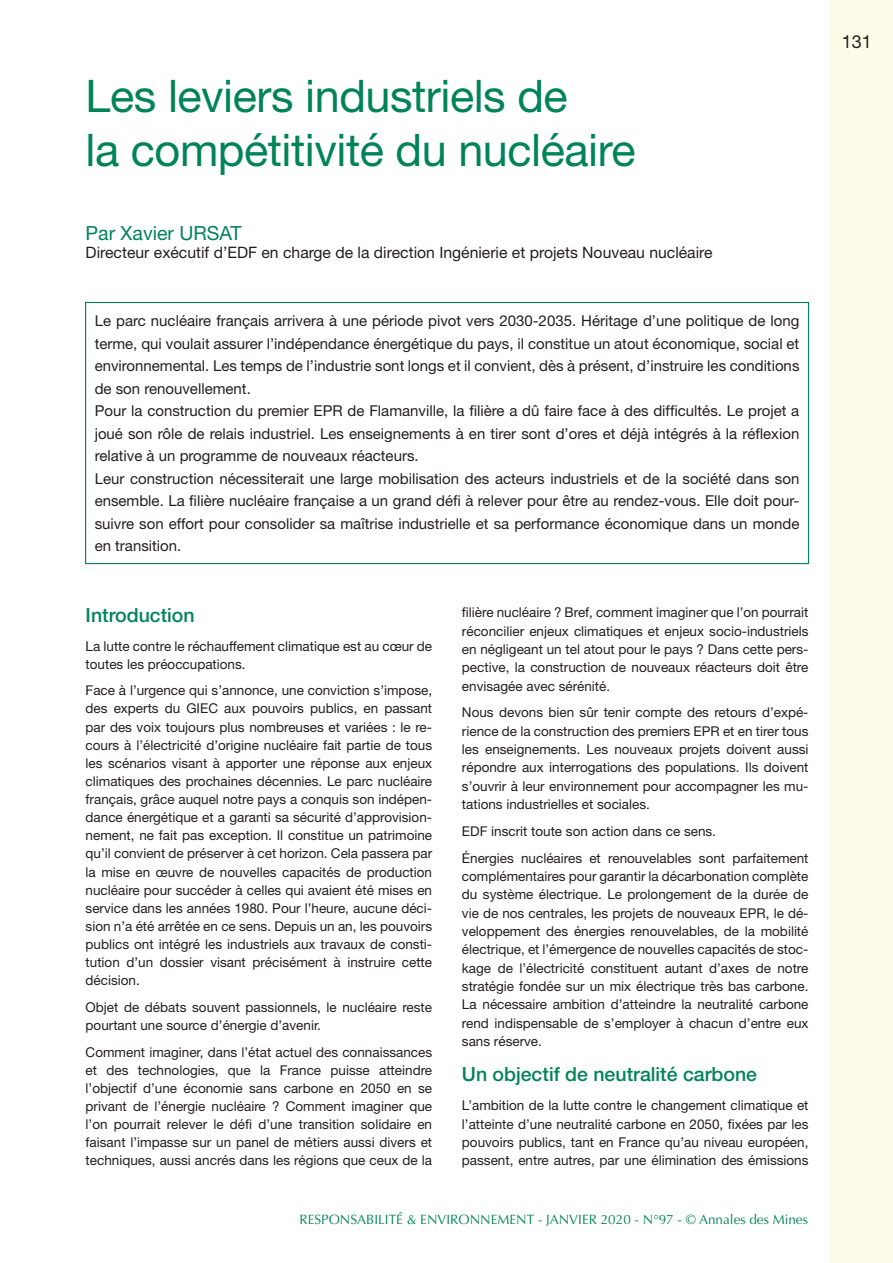
<style>
.page{position:relative;width:893px;height:1263px;background:#fff}
.page>*{position:absolute;margin:0;border:0;box-sizing:border-box;transform-origin:0 0}
.Titre{font:45px/54px "Helvetica Neue";letter-spacing:-.01em;color:#008457}
.INTER_1{font:500 19.5px "Helvetica Neue";color:#008457}
.auteur{font:19.5px "Helvetica Neue";color:#008457}
.t1{font:18px "Helvetica Neue";color:#231f20}
.profession_auteur{font:15.75px "Helvetica Neue";color:#231f20}
.chapeau{font:15px/22.5px "Helvetica Neue";color:#231f20;text-align:justify}
.texte_courant{font:13.5px/18.1px "Helvetica Neue";color:#231f20;text-align:justify}
.t2{font:13.5px "Optima";color:#008457}
</style>
<div class="page">
<div style="left:85px;top:302px;width:724px;height:262px;border:1px solid #008457"></div>
<div style="left:829px;top:0;width:64px;height:1263px;background:#fdfce8"></div>
<p class="Titre" style="left:86px;top:68px;width:552px">Les leviers industriels de<br>la compétitivité du nucléaire</p>
<p class="auteur" style="left:86px;top:221px;width:157px">Par Xavier URSAT</p>
<p class="profession_auteur" style="left:86px;top:243px;width:629px">Directeur exécutif d’EDF en charge de la direction Ingénierie et projets Nouveau nucléaire</p>
<p class="chapeau" style="left:95px;top:310px;width:706px">Le parc nucléaire français arrivera à une période pivot vers 2030-2035. Héritage d’une politique de long terme, qui voulait assurer l’indépendance énergétique du pays, il constitue un atout économique, social et environnemental. Les temps de l’industrie sont longs et il convient, dès à présent, d’instruire les conditions de son renouvellement.</p>
<p class="chapeau" style="left:95px;top:400px;width:706px">Pour la construction du premier EPR de Flamanville, la filière a dû faire face à des difficultés. Le projet a joué son rôle de relais industriel. Les enseignements à en tirer sont d’ores et déjà intégrés à la réflexion relative à un programme de nouveaux réacteurs.</p>
<p class="chapeau" style="left:95px;top:467px;width:706px">Leur construction nécessiterait une large mobilisation des acteurs industriels et de la société dans son ensemble. La filière nucléaire française a un grand défi à relever pour être au rendez-vous. Elle doit pour&shy;suivre son effort pour consolider sa maîtrise industrielle et sa performance économique dans un monde en transition.</p>
<p class="INTER_1" style="left:86px;top:603px;width:111px">Introduction</p>
<p class="texte_courant" style="left:86px;top:636px;width:348px">La lutte contre le réchauffement climatique est au cœur de toutes les préoccupations.</p>
<p class="texte_courant" style="left:86px;top:681px;width:348px">Face à l’urgence qui s’annonce, une conviction s’impose, des experts du GIEC aux pouvoirs publics, en passant par des voix toujours plus nombreuses et variées : le re&shy;cours à l’électricité d’origine nucléaire fait partie de tous les scénarios visant à apporter une réponse aux enjeux climatiques des prochaines décennies. Le parc nucléaire français, grâce auquel notre pays a conquis son indépen&shy;dance énergétique et a garanti sa sécurité d’approvision&shy;nement, ne fait pas exception. Il constitue un patrimoine qu’il convient de préserver à cet horizon. Cela passera par la mise en œuvre de nouvelles capacités de production nucléaire pour succéder à celles qui avaient été mises en service dans les années 1980. Pour l’heure, aucune déci&shy;sion n’a été arrêtée en ce sens. Depuis un an, les pouvoirs publics ont intégré les industriels aux travaux de consti&shy;tution d’un dossier visant précisément à instruire cette décision.</p>
<p class="texte_courant" style="left:86px;top:998px;width:348px">Objet de débats souvent passionnels, le nucléaire reste pourtant une source d’énergie d’avenir.</p>
<p class="texte_courant" style="left:86px;top:1042px;width:348px">Comment imaginer, dans l’état actuel des connaissances et des technologies, que la France puisse atteindre l’objectif d’une économie sans carbone en 2050 en se privant de l’énergie nucléaire ? Comment imaginer que l’on pourrait relever le défi d’une transition solidaire en faisant l’impasse sur un panel de métiers aussi divers et techniques, aussi ancrés dans les régions que ceux de la</p>
<p class="texte_courant" style="left:462px;top:603px;width:348px">filière nucléaire ? Bref, comment imaginer que l’on pourrait réconcilier enjeux climatiques et enjeux socio-industriels en négligeant un tel atout pour le pays ? Dans cette pers&shy;pective, la construction de nouveaux réacteurs doit être envisagée avec sérénité.</p>
<p class="texte_courant" style="left:462px;top:703px;width:348px">Nous devons bien sûr tenir compte des retours d’expé&shy;rience de la construction des premiers EPR et en tirer tous les enseignements. Les nouveaux projets doivent aussi répondre aux interrogations des populations. Ils doivent s’ouvrir à leur environnement pour accompagner les mu&shy;tations industrielles et sociales.</p>
<p class="texte_courant" style="left:462px;top:822px;width:256px">EDF inscrit toute son action dans ce sens.</p>
<p class="texte_courant" style="left:462px;top:848px;width:348px">Énergies nucléaires et renouvelables sont parfaitement complémentaires pour garantir la décarbonation complète du système électrique. Le prolongement de la durée de vie de nos centrales, les projets de nouveaux EPR, le dé&shy;veloppement des énergies renouvelables, de la mobilité électrique, et l’émergence de nouvelles capacités de stoc&shy;kage de l’électricité constituent autant d’axes de notre stratégie fondée sur un mix électrique très bas carbone.<br>La nécessaire ambition d’atteindre la neutralité carbone rend indispensable de s’employer à chacun d’entre eux sans réserve.</p>
<p class="INTER_1" style="left:462px;top:1063px;width:297px">Un objectif de neutralité carbone</p>
<p class="texte_courant" style="left:462px;top:1096px;width:348px">L’ambition de la lutte contre le changement climatique et l’atteinte d’une neutralité carbone en 2050, fixées par les pouvoirs publics, tant en France qu’au niveau européen, passent, entre autres, par une élimination des émissions</p>
<p class="t2" style="left:299px;top:1212px;width:510px">RESPONSABILITÉ &amp; ENVIRONNEMENT - JANVIER 2020 - N°97 - © Annales des Mines</p>
<p class="t1" style="left:842px;top:31px;width:32px">131</p>
</div>
